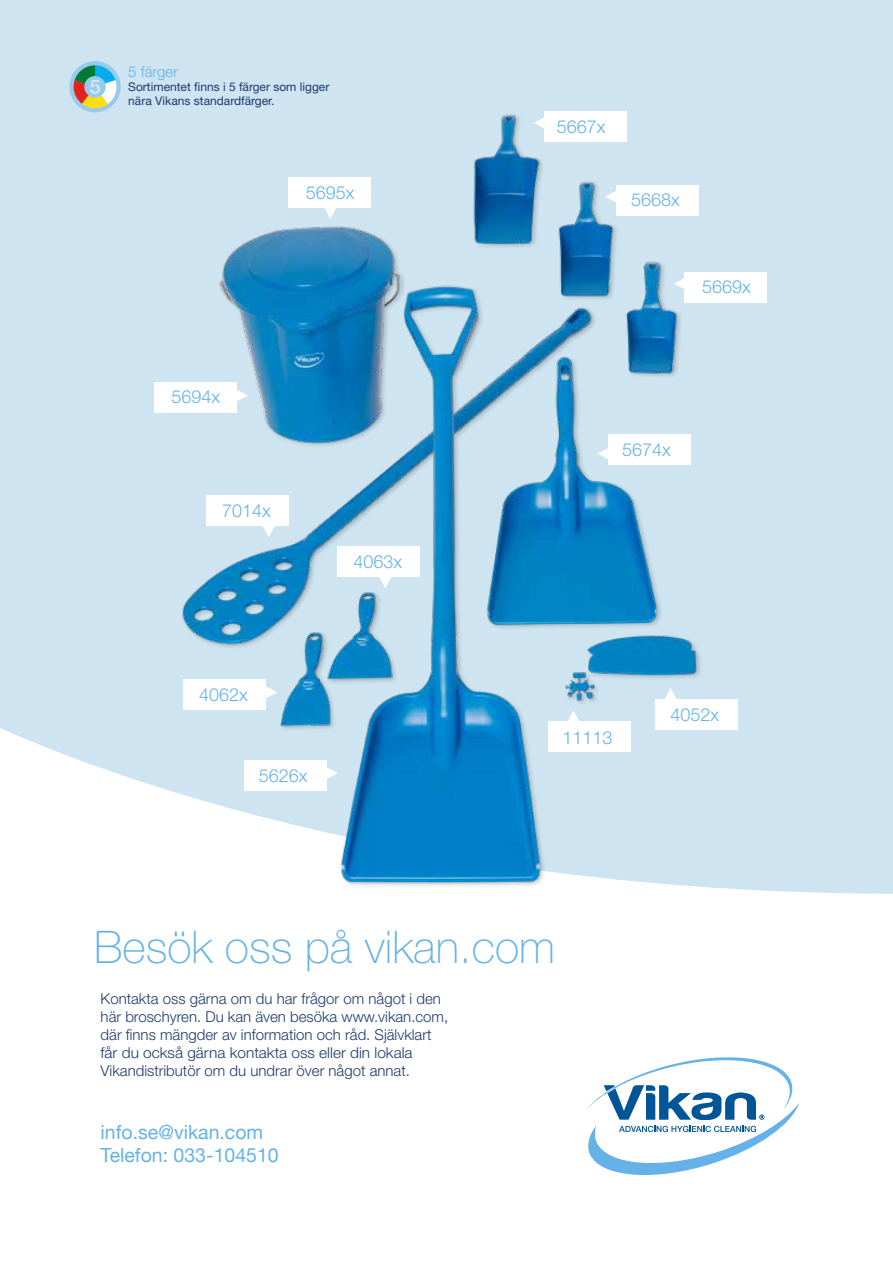
<style>
.page{position:relative;width:893px;height:1263px;background:#cee4f1}
.page>*{position:absolute;margin:0;border:0;box-sizing:border-box;transform-origin:0 0}
.t1{font:100 45px "Helvetica Neue LT Std";color:#65b2e8}
.t2{font:19.5px/23.4px "Helvetica Neue";color:#65b2e8}
.t3{font:300 18px "Helvetica Neue LT Std";color:#65b2e8}
.t4{font:300 15px/18px "Helvetica Neue LT Std";color:#1e3b6b}
.t5{font:300 15px "Helvetica Neue LT Std";color:#65b2e8}
.t6{font:12px/14.2px "Helvetica Neue LT Std";color:#1e3b6b}
</style>
<div class="page">
<svg style="left:0;top:728px;width:893px;height:535px;background:#fafcfd"></svg>
<svg style="left:585px;top:1057px;width:214px;height:118px;background:#cfe2f0"></svg>
<img style="left:159px;top:114px;width:576px;height:793px">
<div style="left:544px;top:111px;width:83px;height:31px;background:#fff"></div>
<svg style="left:534px;top:116px;width:10px;height:14px"></svg>
<div style="left:616px;top:185px;width:82px;height:31px;background:#fff"></div>
<svg style="left:605px;top:189px;width:11px;height:15px"></svg>
<div style="left:685px;top:272px;width:82px;height:31px;background:#fff"></div>
<svg style="left:674px;top:276px;width:11px;height:15px"></svg>
<div style="left:608px;top:434px;width:83px;height:31px;background:#fff"></div>
<svg style="left:597px;top:446px;width:11px;height:15px"></svg>
<div style="left:288px;top:177px;width:83px;height:31px;background:#fff"></div>
<svg style="left:323px;top:208px;width:15px;height:11px"></svg>
<div style="left:154px;top:382px;width:83px;height:31px;background:#fff"></div>
<svg style="left:237px;top:388px;width:11px;height:15px"></svg>
<div style="left:206px;top:495px;width:82px;height:31px;background:#fff"></div>
<svg style="left:261px;top:526px;width:15px;height:11px"></svg>
<div style="left:337px;top:546px;width:83px;height:31px;background:#fff"></div>
<svg style="left:378px;top:577px;width:15px;height:11px"></svg>
<div style="left:183px;top:679px;width:83px;height:31px;background:#fff"></div>
<svg style="left:266px;top:685px;width:11px;height:15px"></svg>
<div style="left:244px;top:760px;width:82px;height:31px;background:#fff"></div>
<svg style="left:326px;top:766px;width:12px;height:14px"></svg>
<svg style="left:69px;top:61px;width:52px;height:51px"></svg>
<div style="left:548px;top:721px;width:82px;height:31px;background:#fff"></div>
<svg style="left:566px;top:710px;width:15px;height:11px"></svg>
<div style="left:655px;top:699px;width:83px;height:31px;background:#fff"></div>
<svg style="left:663px;top:688px;width:15px;height:11px"></svg>
<p class="t5" style="left:128px;top:62px;width:51px">5 färger</p>
<p class="t6" style="left:128px;top:79px;width:203px">Sortimentet finns i 5 färger som ligger nära Vikans standardfärger.</p>
<p class="t3" style="left:306px;top:181px;width:50px">5695x</p>
<p class="t3" style="left:171px;top:386px;width:50px">5694x</p>
<p class="t3" style="left:222px;top:500px;width:50px">7014x</p>
<p class="t3" style="left:199px;top:683px;width:50px">4062x</p>
<p class="t3" style="left:353px;top:550px;width:50px">4063x</p>
<p class="t3" style="left:259px;top:764px;width:50px">5626x</p>
<p class="t3" style="left:557px;top:115px;width:50px">5667x</p>
<p class="t3" style="left:631px;top:189px;width:50px">5668x</p>
<p class="t3" style="left:702px;top:276px;width:50px">5669x</p>
<p class="t3" style="left:622px;top:439px;width:50px">5674x</p>
<p class="t3" style="left:562px;top:727px;width:52px">11113</p>
<p class="t3" style="left:671px;top:703px;width:50px">4052x</p>
<h1 class="t1" style="left:94px;top:921px;width:462px">Besök oss på vikan.com</h1>
<p class="t4" style="left:101px;top:989px;width:349px">Kontakta oss gärna om du har frågor om något i den här broschyren. Du kan även besöka www.vikan.com, där finns mängder av information och råd. Självklart får du också gärna kontakta oss eller din lokala Vikandistributör om du undrar över något annat.</p>
<h2 class="t2" style="left:101px;top:1120px;width:180px">info.se@vikan.com<br>Telefon: 033-104510</h2>
</div>
